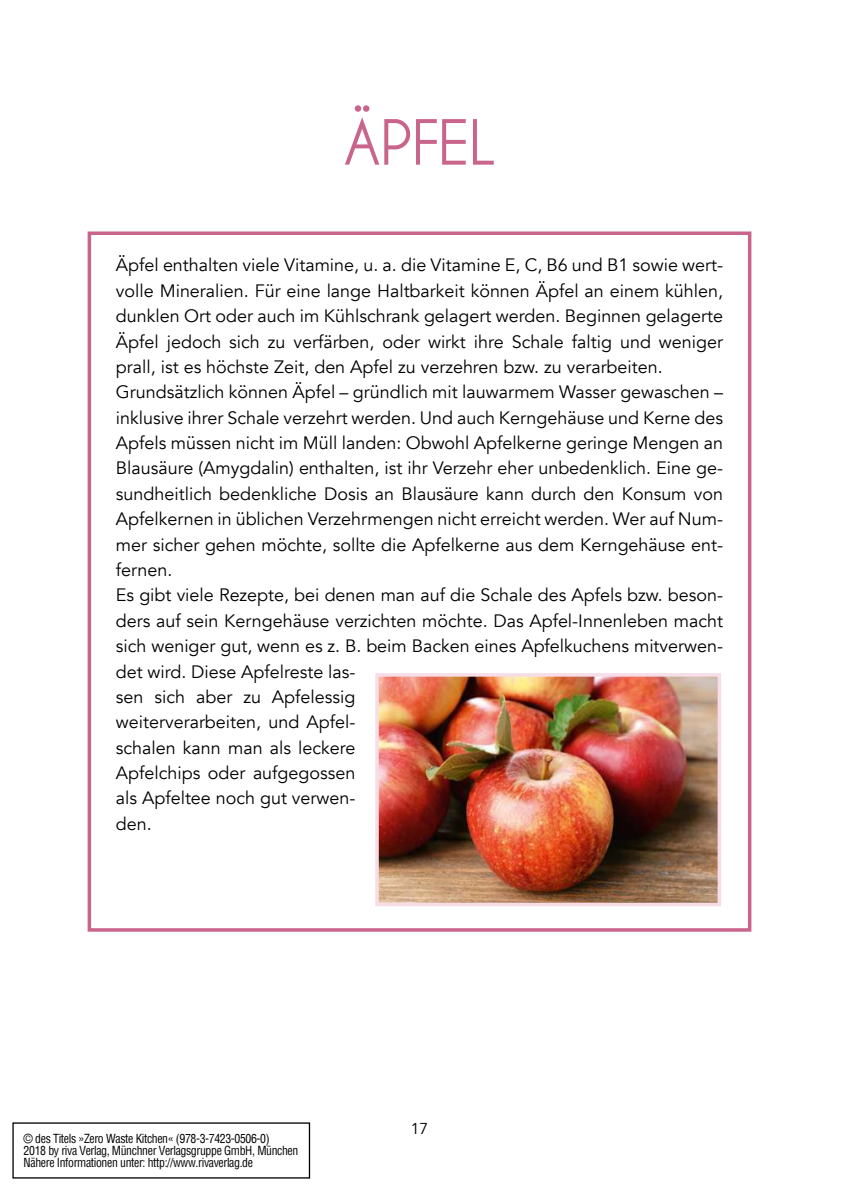
<style>
.page{position:relative;width:844px;height:1191px;background:#fff}
.page>*{position:absolute;margin:0;border:0;box-sizing:border-box;transform-origin:0 0}
.t1{font:700 66.5px "Champagne&Limousines";color:#c9658a}
.t2{font:17.85px/25.4px "Avenir";color:#000}
.t3{font:15.75px "Avenir";color:#000}
.t4{font:condensed 12.25px/12.2px "Helvetica";letter-spacing:-.03em;color:#000;scale:.96 1}
</style>
<div class="page">
<div style="left:88px;top:231px;width:663px;height:700px;border:4px solid #c9658a"></div>
<img style="left:380px;top:678px;width:336px;height:223px">
<div style="left:375px;top:673px;width:346px;height:233px;border:4px solid #f6dde8"></div>
<h1 class="t1" style="left:343px;top:104px;width:153px">ÄPFEL</h1>
<p class="t2" style="left:116px;top:253px;width:608px">Äpfel enthalten viele Vitamine, u. a. die Vitamine E, C, B6 und B1 sowie wert&shy;volle Mineralien. Für eine lange Haltbarkeit können Äpfel an einem kühlen, dunklen Ort oder auch im Kühlschrank gelagert werden. Beginnen gelagerte Äpfel jedoch sich zu verfärben, oder wirkt ihre Schale faltig und weniger prall, ist es höchste Zeit, den Apfel zu verzehren bzw. zu verarbeiten.<br>Grundsätzlich können Äpfel – gründlich mit lauwarmem Wasser gewaschen – inklusive ihrer Schale verzehrt werden. Und auch Kerngehäuse und Kerne des Apfels müssen nicht im Müll landen: Obwohl Apfelkerne geringe Mengen an Blausäure (Amygdalin) enthalten, ist ihr Verzehr eher unbedenklich. Eine ge&shy;sundheitlich bedenkliche Dosis an Blausäure kann durch den Konsum von Apfelkernen in üblichen Verzehrmengen nicht erreicht werden. Wer auf Num&shy;mer sicher gehen möchte, sollte die Apfelkerne aus dem Kerngehäuse ent&shy;fernen.<br>Es gibt viele Rezepte, bei denen man auf die Schale des Apfels bzw. beson&shy;ders auf sein Kerngehäuse verzichten möchte. Das Apfel-Innenleben macht sich weniger gut, wenn es z. B. beim Backen eines Apfelkuchens mitverwen&shy;det wird. Diese Apfelreste las-<br>sen sich aber zu Apfelessig<br>weiterverarbeiten, und Apfel-<br>schalen kann man als leckere<br>Apfelchips oder aufgegossen<br>als Apfeltee noch gut verwen-<br>den.</p>
<p class="t4" style="left:24px;top:1132px;width:287px">© des Titels »Zero Waste Kitchen« (978-3-7423-0506-0)<br>2018 by riva Verlag, Münchner Verlagsgruppe GmbH, München<br>Nähere Informationen unter: http://www.rivaverlag.de</p>
<p class="t3" style="left:410px;top:1119px;width:19px">17</p>
</div>
